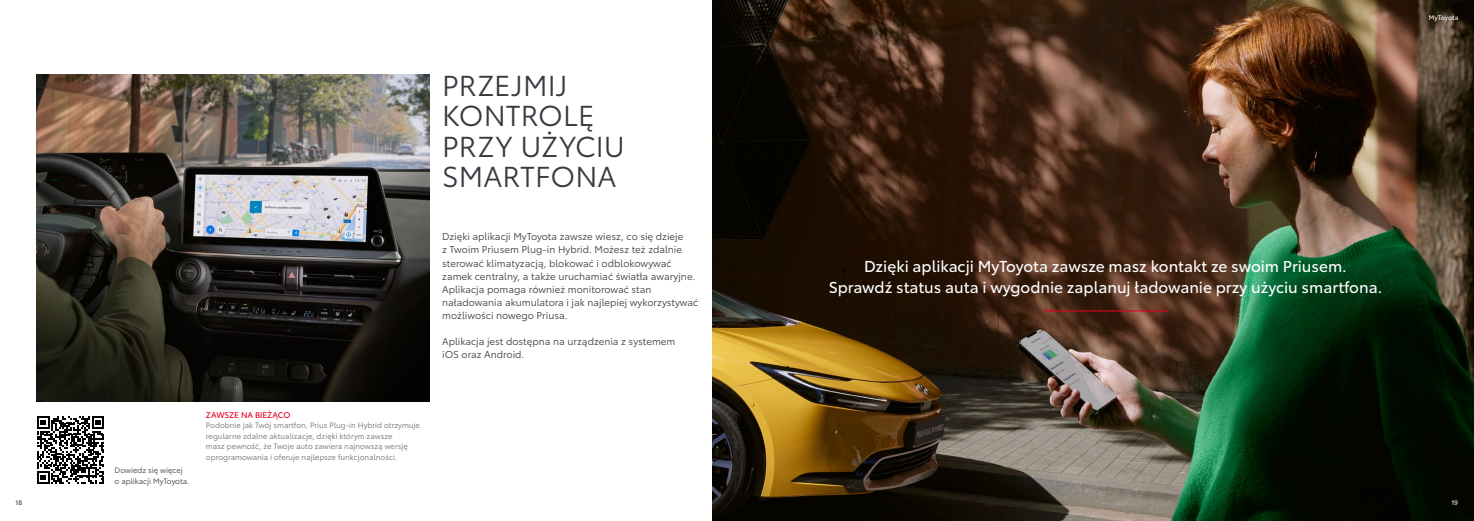
<style>
.page{position:relative;width:1474px;height:521px;background:#fff}
.page>*{position:absolute;margin:0;border:0;box-sizing:border-box;transform-origin:0 0}
.t1{font:28.44px/30.4px "Toyota Type";letter-spacing:.005em;color:#3b3941}
.t2{font:15.58px/20.7px "Toyota Type";color:#fff;text-align:center}
.t3{font:9.8px/13.1px "Toyota Type";color:#3b3b3a}
.t4{font:8.22px "Toyota Type";color:#e3001f}
.t5{font:7.7px/10.5px "Toyota Type";color:#6c6c6c}
.t6{font:7.7px/10.5px "Toyota Type";color:#3b3b3a}
.t7{font:6.56px "Toyota Type";letter-spacing:-.005em;color:#fff}
.t8{font:6.56px "Toyota Type";color:#3b3b3a}
</style>
<div class="page">
<img style="left:712px;top:0;width:761px;height:521px">
<img style="left:37px;top:74px;width:393px;height:328px">
<svg style="left:37px;top:416px;width:67px;height:68px"></svg>
<hr style="left:1043px;top:310px;width:124px;height:1px;background:#e3001f">
<p class="t6" style="left:115px;top:465px;width:76px">Dowiedz się więcej o aplikacji MyToyota.</p>
<p class="t4" style="left:206px;top:409px;width:86px">ZAWSZE NA BIEŻĄCO</p>
<p class="t5" style="left:206px;top:420px;width:215px">Podobnie jak Twój smartfon, Prius Plug-in Hybrid otrzymuje regularne zdalne aktualizacje, dzięki którym zawsze<br>masz pewność, że Twoje auto zawiera najnowszą wersję oprogramowania i oferuje najlepsze funkcjonalności.</p>
<h1 class="t1" style="left:442px;top:68px;width:184px">PRZEJMIJ<br>KONTROLĘ<br>PRZY UŻYCIU<br>SMARTFONA</h1>
<p class="t3" style="left:442px;top:229px;width:258px">Dzięki aplikacji MyToyota zawsze wiesz, co się dzieje<br>z Twoim Priusem Plug-in Hybrid. Możesz też zdalnie sterować klimatyzacją, blokować i odblokowywać zamek centralny, a także uruchamiać światła awaryjne.<br>Aplikacja pomaga również monitorować stan naładowania akumulatora i jak najlepiej wykorzystywać możliwości nowego Priusa.</p>
<p class="t3" style="left:442px;top:334px;width:235px">Aplikacja jest dostępna na urządzenia z systemem iOS oraz Android.</p>
<p class="t7" style="left:1428px;top:13px;width:31px">MyToyota</p>
<h2 class="t2" style="left:828px;top:255px;width:555px">Dzięki aplikacji MyToyota zawsze masz kontakt ze swoim Priusem.<br>Sprawdź status auta i wygodnie zaplanuj ładowanie przy użyciu smartfona.</h2>
<p class="t8" style="left:16px;top:498px;width:8px">18</p>
<p class="t7" style="left:1451px;top:498px;width:8px">19</p>
</div>
